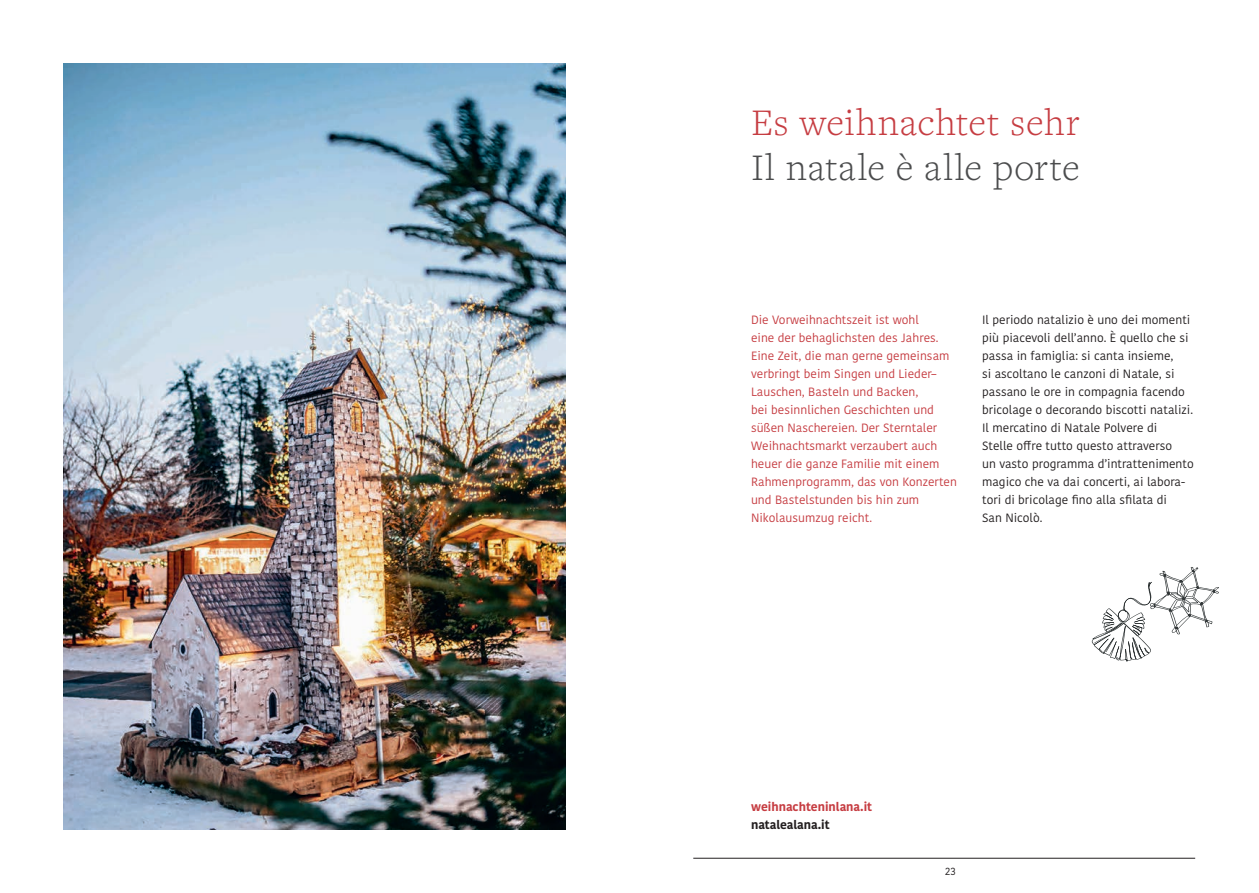
<style>
.page{position:relative;width:1259px;height:893px;background:#fff}
.page>*{position:absolute;margin:0;border:0;box-sizing:border-box;transform-origin:0 0}
.t1{font:300 39px "Freight Text";letter-spacing:.02em;color:#4b4c4d}
.t2{font:300 39px "Freight Text";letter-spacing:.02em;color:#c63d42}
.t3{font:12px/18px "Kohinoor Devanagari";color:#231f20}
.t4{font:12px/18px "Kohinoor Devanagari";color:#c63d42}
.t5{font:700 12px "Kohinoor Devanagari";color:#c63d42}
.t6{font:700 12px "Kohinoor Devanagari";color:#231f20}
.t7{font:10.5px "Kohinoor Devanagari";color:#231f20}
</style>
<div class="page">
<svg style="left:1091px;top:567px;width:128px;height:95px"></svg>
<img style="left:64px;top:64px;width:502px;height:765px">
<hr style="left:693px;top:858px;width:502px;height:1px;background:#231f20">
<h1 class="t2" style="left:751px;top:97px;width:330px">Es weihnachtet sehr</h1>
<h1 class="t1" style="left:751px;top:142px;width:330px">Il natale è alle porte</h1>
<p class="t4" style="left:751px;top:311px;width:207px">Die Vorweihnachtszeit ist wohl<br>eine der behaglichsten des Jahres.<br>Eine Zeit, die man gerne gemeinsam verbringt beim Singen und Lieder–<br>Lauschen, Basteln und Backen,<br>bei besinnlichen Geschichten und süßen Naschereien. Der Sterntaler<br>Weihnachtsmarkt verzaubert auch heuer die ganze Familie mit einem<br>Rahmenprogramm, das von Konzerten und Bastelstunden bis hin zum<br>Nikolausumzug reicht.</p>
<p class="t3" style="left:982px;top:311px;width:213px">Il periodo natalizio è uno dei momenti più piacevoli dell’anno. È quello che si passa in famiglia: si canta insieme,<br>si ascoltano le canzoni di Natale, si passano le ore in compagnia facendo bricolage o decorando biscotti natalizi.<br>Il mercatino di Natale Polvere di<br>Stelle offre tutto questo attraverso<br>un vasto programma d’intrattenimento magico che va dai concerti, ai labora&shy;tori di bricolage fino alla sfilata di<br>San Nicolò.</p>
<p class="t5" style="left:751px;top:796px;width:122px">weihnachteninlana.it</p>
<p class="t6" style="left:751px;top:814px;width:80px">natalealana.it</p>
<p class="t7" style="left:945px;top:865px;width:12px">23</p>
</div>
